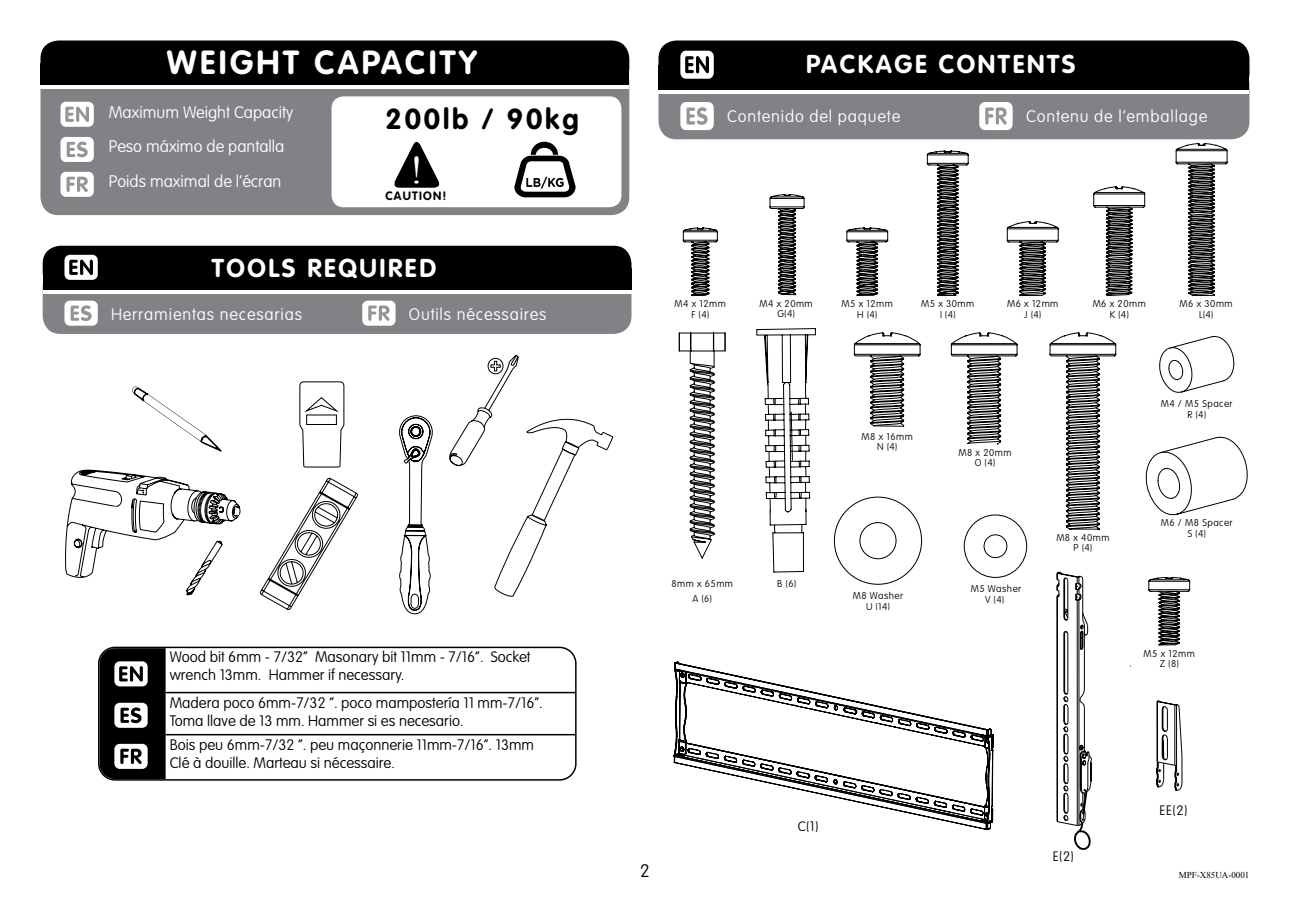
<style>
.page{position:relative;width:1290px;height:920px;background:#fff}
.page>*{position:absolute;margin:0;border:0;box-sizing:border-box;transform-origin:0 0}
.t1{font:39px "Times New Roman";color:#fff}
.t2{font:700 33px "VAG Rounded Std";letter-spacing:.1em;color:#fff}
.t3{font:700 28.5px "VAG Rounded Std";letter-spacing:.1em;color:#000}
.t4{font:700 25.5px "VAG Rounded Std";letter-spacing:.1em;color:#fff}
.t5{font:100 18px "VAG Rounded Std";color:#000}
.t6{font:100 16.5px "VAG Rounded Std";letter-spacing:.05em;color:#fff}
.t7{font:100 16.5px/34.5px "VAG Rounded Std";color:#fff}
.t8{font:100 15px/18px "VAG Rounded Std";color:#000}
.t9{font:100 13.5px "VAG Rounded Std";color:#000}
.t10{font:700 12px "VAG Rounded Std";letter-spacing:.1em;color:#000}
.t11{font:100 9.75px/10.5px "VAG Rounded Std";letter-spacing:.05em;color:#000;text-align:center}
.t12{font:9px "Times New Roman";color:#000}
</style>
<div class="page">
<svg style="left:1148px;top:577px;width:42px;height:69px"></svg>
<svg style="left:673px;top:661px;width:321px;height:169px"></svg>
<div style="left:40px;top:63px;width:589px;height:152px;background:#808285;border-radius:18px"></div>
<div style="left:40px;top:41px;width:589px;height:44px;background:#000;border-radius:18px"></div>
<div style="left:331px;top:96px;width:290px;height:111px;background:#fff;border-radius:12px"></div>
<div style="left:40px;top:63px;width:589px;height:22px;background:#000"></div>
<hr style="left:40px;top:85px;width:589px;height:4px;background:#fff">
<div style="left:61px;top:137px;width:33px;height:25px;background:#fff;border-radius:5px"></div>
<svg style="left:67px;top:142px;width:21px;height:15px"></svg>
<div style="left:61px;top:172px;width:33px;height:25px;background:#fff;border-radius:5px"></div>
<svg style="left:67px;top:177px;width:21px;height:15px"></svg>
<div style="left:61px;top:102px;width:33px;height:25px;background:#fff;border-radius:5px"></div>
<svg style="left:65px;top:107px;width:24px;height:15px"></svg>
<svg style="left:394px;top:141px;width:46px;height:47px"></svg>
<svg style="left:514px;top:142px;width:62px;height:55px"></svg>
<svg style="left:260px;top:477px;width:98px;height:133px"></svg>
<svg style="left:449px;top:355px;width:164px;height:242px"></svg>
<svg style="left:299px;top:381px;width:46px;height:87px"></svg>
<div style="left:306px;top:415px;width:31px;height:10px;border:1px solid #000"></div>
<div style="left:43px;top:269px;width:588px;height:65px;background:#808285;border-radius:18px"></div>
<div style="left:43px;top:246px;width:588px;height:45px;background:#000;border-radius:18px"></div>
<div style="left:43px;top:268px;width:588px;height:23px;background:#000"></div>
<hr style="left:43px;top:290px;width:588px;height:4px;background:#fff">
<div style="left:64px;top:301px;width:34px;height:25px;background:#fff;border-radius:5px"></div>
<svg style="left:71px;top:305px;width:21px;height:16px"></svg>
<div style="left:362px;top:301px;width:34px;height:25px;background:#fff;border-radius:5px"></div>
<svg style="left:368px;top:306px;width:22px;height:15px"></svg>
<div style="left:64px;top:255px;width:34px;height:25px;background:#fff;border-radius:5px"></div>
<svg style="left:69px;top:260px;width:24px;height:15px"></svg>
<svg style="left:65px;top:469px;width:176px;height:127px"></svg>
<svg style="left:132px;top:386px;width:90px;height:66px"></svg>
<svg style="left:399px;top:415px;width:34px;height:199px"></svg>
<div style="left:658px;top:66px;width:591px;height:73px;background:#808285;border-radius:18px"></div>
<div style="left:658px;top:41px;width:591px;height:50px;background:#000;border-radius:18px"></div>
<div style="left:658px;top:66px;width:591px;height:25px;background:#000"></div>
<hr style="left:658px;top:90px;width:591px;height:4px;background:#fff">
<div style="left:680px;top:102px;width:34px;height:28px;background:#fff;border-radius:6px"></div>
<svg style="left:686px;top:107px;width:22px;height:18px"></svg>
<div style="left:979px;top:102px;width:34px;height:28px;background:#fff;border-radius:6px"></div>
<svg style="left:985px;top:107px;width:22px;height:18px"></svg>
<div style="left:680px;top:51px;width:34px;height:28px;background:#fff;border-radius:6px"></div>
<svg style="left:685px;top:56px;width:24px;height:17px"></svg>
<div style="left:98px;top:647px;width:479px;height:134px;border:2px solid #000;border-radius:16px"></div>
<svg style="left:100px;top:648px;width:66px;height:131px"></svg>
<hr style="left:166px;top:692px;width:410px;height:1px;background:#000">
<hr style="left:166px;top:734px;width:410px;height:1px;background:#000">
<svg style="left:1056px;top:572px;width:36px;height:278px"></svg>
<svg style="left:1156px;top:700px;width:26px;height:91px"></svg>
<svg style="left:1159px;top:336px;width:76px;height:57px"></svg>
<svg style="left:1145px;top:436px;width:103px;height:80px"></svg>
<svg style="left:1050px;top:332px;width:66px;height:198px"></svg>
<svg style="left:854px;top:332px;width:66px;height:95px"></svg>
<svg style="left:834px;top:496px;width:88px;height:89px"></svg>
<svg style="left:678px;top:332px;width:48px;height:227px"></svg>
<svg style="left:756px;top:328px;width:60px;height:245px"></svg>
<svg style="left:683px;top:227px;width:35px;height:69px"></svg>
<svg style="left:927px;top:151px;width:42px;height:145px"></svg>
<svg style="left:1007px;top:221px;width:52px;height:75px"></svg>
<svg style="left:1093px;top:186px;width:52px;height:110px"></svg>
<svg style="left:1175px;top:143px;width:52px;height:153px"></svg>
<svg style="left:846px;top:227px;width:42px;height:69px"></svg>
<svg style="left:770px;top:194px;width:34px;height:101px"></svg>
<svg style="left:951px;top:332px;width:66px;height:113px"></svg>
<svg style="left:964px;top:514px;width:63px;height:64px"></svg>
<h2 class="t2" style="left:167px;top:43px;width:311px">WEIGHT CAPACITY</h2>
<p class="t7" style="left:109px;top:95px;width:186px">Maximum Weight Capacity<br>Peso máximo de pantalla<br>Poids maximal de l’écran</p>
<h3 class="t3" style="left:385px;top:102px;width:195px">200lb / 90kg</h3>
<p class="t10" style="left:385px;top:189px;width:63px">CAUTION!</p>
<h1 class="t1" style="left:410px;top:143px;width:14px">!</h1>
<h3 class="t4" style="left:212px;top:253px;width:226px">TOOLS REQUIRED</h3>
<p class="t6" style="left:111px;top:305px;width:193px">Herramientas necesarias</p>
<p class="t6" style="left:409px;top:305px;width:139px">Outils nécessaires</p>
<p class="t8" style="left:170px;top:648px;width:362px">Wood bit 6mm - 7/32” Masonary bit 11mm - 7/16”. Socket wrench 13mm. Hammer if necessary.</p>
<p class="t8" style="left:170px;top:694px;width:375px">Madera poco 6mm-7/32 “. poco mampostería 11 mm-7/16“.<br>Toma llave de 13 mm. Hammer si es necesario.</p>
<p class="t8" style="left:170px;top:736px;width:366px">Bois peu 6mm-7/32 “. peu maçonnerie 11mm-7/16“. 13mm<br>Clé à douille. Marteau si nécessaire.</p>
<h3 class="t4" style="left:806px;top:49px;width:271px">PACKAGE CONTENTS</h3>
<p class="t6" style="left:727px;top:107px;width:175px">Contenido del paquete</p>
<p class="t6" style="left:1026px;top:107px;width:183px">Contenu de l’emballage</p>
<p class="t11" style="left:760px;top:299px;width:55px">M4 x 20mm<br>G(4)</p>
<p class="t11" style="left:675px;top:299px;width:53px">M4 x 12mm<br>F (4)</p>
<p class="t11" style="left:921px;top:299px;width:55px">M5 x 30mm<br>I (4)</p>
<p class="t11" style="left:1007px;top:299px;width:53px">M6 x 12mm<br>J (4)</p>
<p class="t11" style="left:1093px;top:299px;width:55px">M6 x 20mm<br>K (4)</p>
<p class="t11" style="left:1179px;top:299px;width:55px">M6 x 30mm<br>L(4)</p>
<p class="t11" style="left:842px;top:299px;width:53px">M5 x 12mm<br>H (4)</p>
<p class="t11" style="left:671px;top:576px;width:63px;line-height:15px">8mm x 65mm<br>A (6)</p>
<p class="t11" style="left:777px;top:579px;width:20px">B (6)</p>
<p class="t11" style="left:861px;top:431px;width:53px">M8 x 16mm<br>N (4)</p>
<p class="t11" style="left:853px;top:590px;width:52px;line-height:11.2px">M8 Washer<br>U (14)</p>
<p class="t11" style="left:958px;top:448px;width:55px">M8 x 20mm<br>O (4)</p>
<p class="t11" style="left:971px;top:583px;width:52px;line-height:11.2px">M5 Washer<br>V (4)</p>
<p class="t11" style="left:1161px;top:398px;width:73px;line-height:11.2px">M4 / M5 Spacer<br>R (4)</p>
<p class="t11" style="left:1161px;top:518px;width:73px">M6 / M8 Spacer</p>
<p class="t11" style="left:1056px;top:532px;width:55px">M8 x 40mm</p>
<p class="t11" style="left:1188px;top:529px;width:19px">S (4)</p>
<p class="t11" style="left:1073px;top:543px;width:20px">P (4)</p>
<p class="t11" style="left:1143px;top:648px;width:53px">M5 x 12mm<br>Z (8)</p>
<p class="t5" style="left:640px;top:860px;width:11px">2</p>
<p class="t9" style="left:798px;top:818px;width:22px">C(1)</p>
<p class="t9" style="left:1053px;top:848px;width:22px">E(2)</p>
<p class="t9" style="left:1160px;top:802px;width:29px">EE(2)</p>
<p class="t12" style="left:1179px;top:868px;width:72px">MPF-X85UA-0001</p>
</div>
